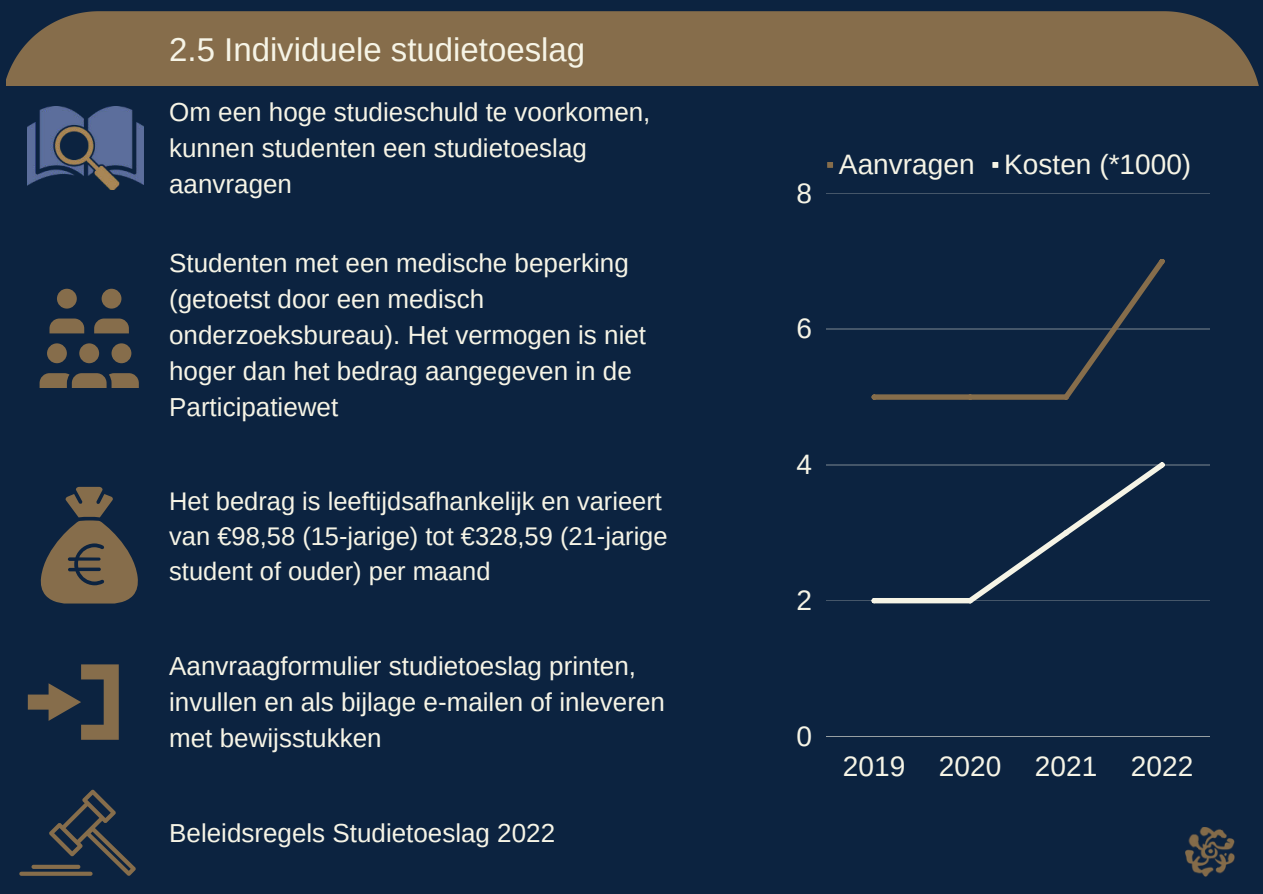
<style>
.page{position:relative;width:1263px;height:894px;background:#fff}
.page>*{position:absolute;margin:0;border:0;box-sizing:border-box;transform-origin:0 0}
.t1{font:33px "Arimo";color:#f6f4e6}
.t2{font:28.05px "Arimo";color:#f6f4e6}
.t3{font:25.95px/36px "Arimo";color:#f6f4e6}
.t4{font:25.5px/34.8px "Arimo";color:#f6f4e6}
</style>
<div class="page">
<div style="left:0;top:0;width:1263px;height:893px;background:#0c2340"></div>
<img style="left:1185px;top:827px;width:50px;height:48px">
<div style="left:7px;top:11px;width:1252px;height:74px;background:#866d4b"></div>
<img style="left:28px;top:106px;width:116px;height:84px">
<svg style="left:40px;top:288px;width:99px;height:99px"></svg>
<svg style="left:40px;top:486px;width:98px;height:117px"></svg>
<svg style="left:19px;top:789px;width:117px;height:86px"></svg>
<svg style="left:28px;top:664px;width:91px;height:75px"></svg>
<svg style="left:827px;top:162px;width:6px;height:6px"></svg>
<svg style="left:992px;top:162px;width:6px;height:6px"></svg>
<hr style="left:826px;top:193px;width:384px;height:1px;background:#f6f4e6">
<hr style="left:826px;top:329px;width:384px;height:1px;background:#f6f4e6">
<hr style="left:826px;top:464px;width:384px;height:1px;background:#f6f4e6">
<hr style="left:826px;top:600px;width:384px;height:1px;background:#f6f4e6">
<hr style="left:826px;top:735px;width:384px;height:1px;background:#f6f4e6">
<svg style="left:871px;top:259px;width:294px;height:141px"></svg>
<svg style="left:871px;top:462px;width:294px;height:141px"></svg>
<p class="t1" style="left:169px;top:29px;width:417px">2.5 Individuele studietoeslag</p>
<p class="t3" style="left:169px;top:94px;width:483px">Om een hoge studieschuld te voorkomen, kunnen studenten een studietoeslag aanvragen</p>
<p class="t3" style="left:169px;top:245px;width:478px">Studenten met een medische beperking (getoetst door een medisch onderzoeksbureau). Het vermogen is niet hoger dan het bedrag aangegeven in de<br>Participatiewet</p>
<p class="t4" style="left:169px;top:484px;width:500px">Het bedrag is leeftijdsafhankelijk en varieert van €98,58 (15-jarige) tot €328,59 (21-jarige student of ouder) per maand</p>
<p class="t3" style="left:169px;top:648px;width:497px">Aanvraagformulier studietoeslag printen, invullen en als bijlage e-mailen of inleveren met bewijsstukken</p>
<p class="t3" style="left:169px;top:814px;width:387px">Beleidsregels Studietoeslag 2022</p>
<p class="t2" style="left:797px;top:175px;width:17px">8</p>
<p class="t2" style="left:839px;top:146px;width:354px">Aanvragen Kosten (*1000)</p>
<p class="t2" style="left:797px;top:311px;width:17px">6</p>
<p class="t2" style="left:797px;top:446px;width:17px">4</p>
<p class="t2" style="left:797px;top:582px;width:17px">2</p>
<p class="t2" style="left:797px;top:717px;width:17px">0</p>
<p class="t2" style="left:843px;top:748px;width:352px">2019 2020 2021 2022</p>
</div>
